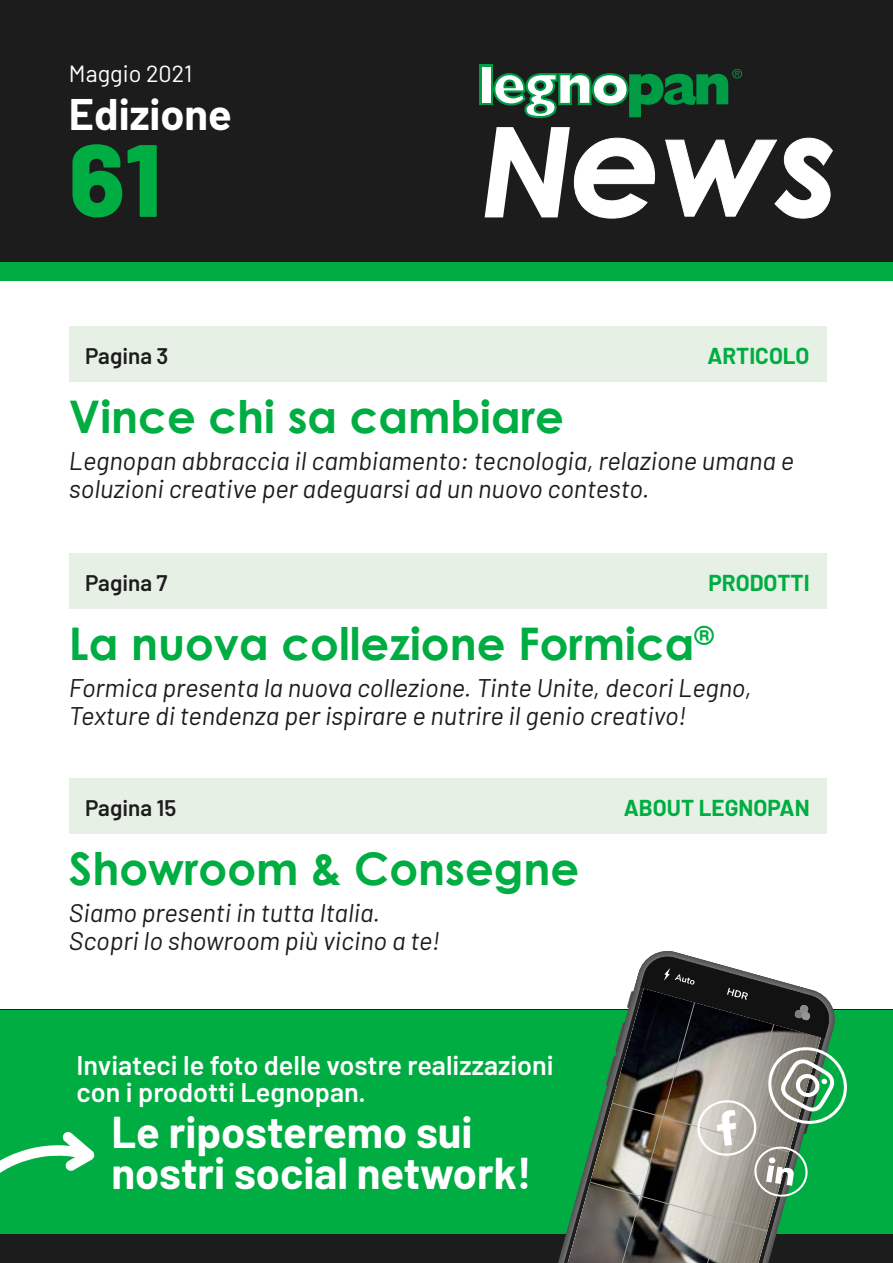
<style>
.page{position:relative;width:893px;height:1263px;background:#fff}
.page>*{position:absolute;margin:0;border:0;box-sizing:border-box;transform-origin:0 0}
.t1{font:italic 700 143.1px "Century Gothic";color:#fff}
.t2{font:800 102.6px "Barlow";color:#00ad42}
.t3{font:700 45px "Century Gothic";color:#00ad42}
.t4{font:700 43.5px/40.5px "Barlow";color:#fff}
.t5{font:700 43.2px "Barlow";color:#fff}
.t6{font:600 27px/27px "Barlow";color:#fff}
.t7{font:italic 25.5px/28.5px "Barlow";color:#1c1c1c}
.t8{font:23.4px "Barlow";color:#fff}
.t9{font:700 22.5px "Barlow";color:#00ad42}
.t10{font:600 22.5px "Barlow";color:#1c1c1c}
.s1{font-size:122.25px}
</style>
<div class="page">
<div style="left:0;top:1010px;width:893px;height:253px;background:#1c1c1c"></div>
<div style="left:0;top:1010px;width:893px;height:224px;background:#00ad42"></div>
<svg style="left:0;top:1132px;width:94px;height:41px"></svg>
<svg style="left:568px;top:954px;width:281px;height:309px"></svg>
<div style="left:0;top:0;width:893px;height:263px;background:#1c1c1c"></div>
<div style="left:480px;top:65px;width:13px;height:40px;background:#009c46"></div>
<svg style="left:493px;top:69px;width:249px;height:49px"></svg>
<div style="left:482px;top:67px;width:9px;height:36px;background:#fff"></div>
<div style="left:0;top:263px;width:893px;height:18px;background:#00ad42"></div>
<div style="left:69px;top:326px;width:758px;height:56px;background:#e7f0e4"></div>
<div style="left:69px;top:553px;width:758px;height:56px;background:#e7f0e4"></div>
<div style="left:69px;top:779px;width:758px;height:55px;background:#e7f0e4"></div>
<p class="t8" style="left:69px;top:56px;width:125px">Maggio 2021</p>
<h3 class="t5" style="left:69px;top:83px;width:164px">Edizione</h3>
<h2 class="t2" style="left:69px;top:103px;width:94px">61</h2>
<h1 class="t1" style="left:482px;top:72px;width:360px"><span class="s1">N</span>ews</h1>
<p class="t10" style="left:85px;top:339px;width:85px">Pagina 3</p>
<p class="t9" style="left:707px;top:339px;width:104px">ARTICOLO</p>
<h3 class="t3" style="left:69px;top:388px;width:496px">Vince chi sa cambiare</h3>
<p class="t7" style="left:69px;top:444px;width:727px">Legnopan abbraccia il cambiamento: tecnologia, relazione umana e soluzioni creative per adeguarsi ad un nuovo contesto.</p>
<p class="t10" style="left:85px;top:566px;width:84px">Pagina 7</p>
<p class="t9" style="left:708px;top:566px;width:103px">PRODOTTI</p>
<h3 class="t3" style="left:69px;top:615px;width:646px">La nuova collezione Formica<sup>®</sup></h3>
<p class="t7" style="left:69px;top:671px;width:684px">Formica presenta la nuova collezione. Tinte Unite, decori Legno,<br>Texture di tendenza per ispirare e nutrire il genio creativo!</p>
<p class="t10" style="left:85px;top:792px;width:93px">Pagina 15</p>
<p class="t9" style="left:624px;top:792px;width:187px">ABOUT LEGNOPAN</p>
<h3 class="t3" style="left:69px;top:841px;width:512px">Showroom &amp; Consegne</h3>
<p class="t7" style="left:69px;top:896px;width:373px">Siamo presenti in tutta Italia.<br>Scopri lo showroom più vicino a te!</p>
<p class="t6" style="left:77px;top:1049px;width:479px">Inviateci le foto delle vostre realizzazioni con i prodotti Legnopan.</p>
<h3 class="t4" style="left:111px;top:1109px;width:422px">Le riposteremo sui nostri social network!</h3>
</div>
